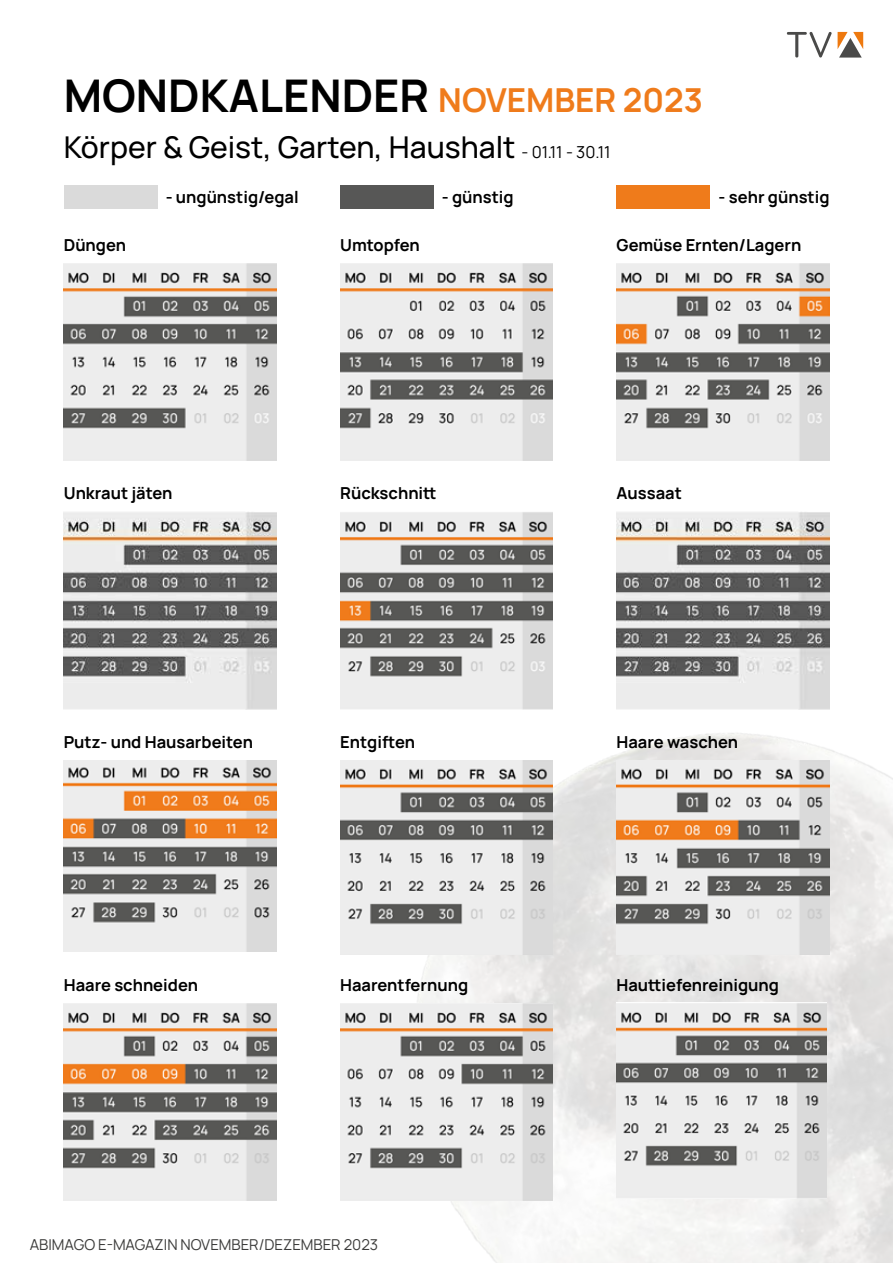
<style>
.page{position:relative;width:893px;height:1263px;background:#fff}
.page>*{position:absolute;margin:0;border:0;box-sizing:border-box;transform-origin:0 0}
.t1{font:700 45px "Manrope";color:#000}
.t2{font:500 30px "Manrope";color:#000}
.t3{font:700 16.5px "Manrope";color:#000}
.t4{font:15px "Manrope";color:#3c3c3b}
.s1{font-size:33px;color:#ef7b1b}
.s2{font-weight:400;font-size:16.5px}
</style>
<div class="page">
<svg style="left:787px;top:32px;width:45px;height:26px"></svg>
<svg style="left:838px;top:32px;width:25px;height:26px"></svg>
<svg style="left:387px;top:263px;width:506px;height:1000px"></svg>
<img style="left:64px;top:263px;width:212px;height:197px">
<img style="left:340px;top:263px;width:213px;height:197px">
<img style="left:340px;top:512px;width:213px;height:197px">
<img style="left:64px;top:512px;width:212px;height:197px">
<img style="left:64px;top:761px;width:212px;height:191px">
<img style="left:617px;top:761px;width:212px;height:194px">
<img style="left:64px;top:1003px;width:212px;height:197px">
<img style="left:340px;top:1003px;width:213px;height:197px">
<img style="left:617px;top:1003px;width:210px;height:195px">
<img style="left:617px;top:512px;width:212px;height:197px">
<img style="left:340px;top:761px;width:213px;height:194px">
<img style="left:617px;top:263px;width:212px;height:197px">
<div style="left:340px;top:185px;width:93px;height:24px;background:#575756"></div>
<div style="left:617px;top:185px;width:93px;height:24px;background:#ef7b1b"></div>
<div style="left:64px;top:185px;width:93px;height:24px;background:#dadada"></div>
<h1 class="t1" style="left:64px;top:64px;width:641px">MONDKALENDER <span class="s1">NOVEMBER 2023</span></h1>
<h2 class="t2" style="left:64px;top:126px;width:548px">Körper &amp; Geist, Garten, Haushalt <span class="s2">- 01.11 - 30.11</span></h2>
<p class="t3" style="left:166px;top:186px;width:134px">- ungünstig/egal</p>
<p class="t3" style="left:442px;top:186px;width:73px">- günstig</p>
<p class="t3" style="left:719px;top:186px;width:112px">- sehr günstig</p>
<p class="t3" style="left:64px;top:233px;width:64px">Düngen</p>
<p class="t3" style="left:340px;top:233px;width:81px">Umtopfen</p>
<p class="t3" style="left:64px;top:482px;width:110px">Unkraut jäten</p>
<p class="t3" style="left:340px;top:482px;width:98px">Rückschnitt</p>
<p class="t3" style="left:617px;top:233px;width:186px">Gemüse Ernten/Lagern</p>
<p class="t3" style="left:617px;top:482px;width:67px">Aussaat</p>
<p class="t3" style="left:340px;top:730px;width:76px">Entgiften</p>
<p class="t3" style="left:64px;top:730px;width:191px">Putz- und Hausarbeiten</p>
<p class="t3" style="left:617px;top:730px;width:123px">Haare waschen</p>
<p class="t3" style="left:64px;top:973px;width:136px">Haare schneiden</p>
<p class="t3" style="left:340px;top:973px;width:130px">Haarentfernung</p>
<p class="t3" style="left:617px;top:973px;width:164px">Hauttiefenreinigung</p>
<p class="t4" style="left:30px;top:1234px;width:350px">ABIMAGO E-MAGAZIN NOVEMBER/DEZEMBER 2023</p>
</div>
